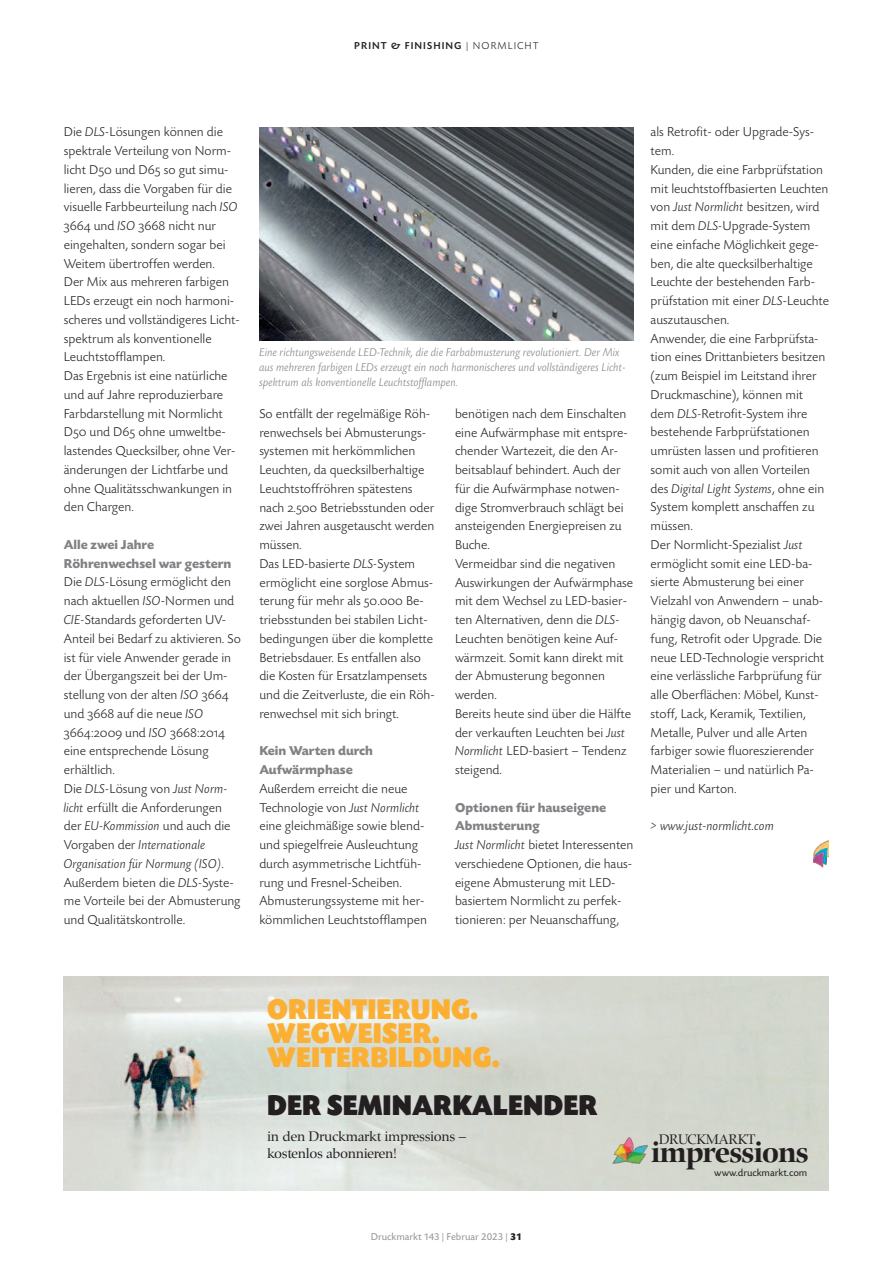
<style>
.page{position:relative;width:893px;height:1263px;background:#fff}
.page>*{position:absolute;margin:0;border:0;box-sizing:border-box;transform-origin:0 0}
.t1{font:30px/24px "Today SB Ultra";color:#fbb033;scale:.9 1}
.t2{font:30px "Today SB Ultra";color:#231f20;scale:.9 1}
.t3{font:700 30px "Zapf Renais SB";letter-spacing:-.025em;color:#231f20}
.t4{font:14.25px/17.1px "Zapf Renais SB";letter-spacing:-.025em;color:#231f20}
.t5{font:300 13.5px/18.8px "Today SB";color:#231f20}
.t6{font:700 13.5px/18.8px "Today SB";color:#808285}
.t7{font:13.5px "Today SB Caps Lig";color:#231f20}
.t8{font:italic 300 13.5px "Today SB";color:#231f20}
.t9{font:italic 300 12px/15px "Today SB";color:#808285}
.t10{font:10.5px "Today SB";color:#939598}
.t11{font:500 10.5px "Today SB";letter-spacing:.1em;color:#231f20}
.t12{font:10.5px "Today SB";color:#231f20}
.s1{font-weight:300}
.s2{font-style:italic}
.s3{font-family:"Today SB Caps Lig";font-weight:400}
.s4{font-weight:700;color:#808285}
.s5{font-family:"Today SB";font-weight:300}
.s6{font-family:"Today SB";font-weight:300;font-style:italic}
.s7{font-weight:700;color:#231f20}
</style>
<div class="page">
<img style="left:63px;top:977px;width:766px;height:214px">
<img style="left:814px;top:840px;width:15px;height:28px">
<img style="left:613px;top:1138px;width:34px;height:25px">
<img style="left:259px;top:128px;width:375px;height:212px">
<p class="t11" style="left:354px;top:40px;width:186px">PRINT &amp; FINISHING <span class="s1">| NORMLICHT</span></p>
<p class="t5" style="left:64px;top:122px;width:178px">Die <span class="s2">DLS-</span>Lösungen können die spektrale Verteilung von Norm&shy;licht D<span class="s3">50</span> und D<span class="s3">65</span> so gut simu&shy;lieren, dass die Vorgaben für die visuelle Farbbeurteilung nach <span class="s2">ISO<br></span><span class="s3">3664</span> und <span class="s2">ISO</span> <span class="s3">3668</span> nicht nur eingehalten, sondern sogar bei<br>Weitem übertroffen werden.<br>Der Mix aus mehreren farbigen<br>LEDs erzeugt ein noch harmoni&shy;scheres und vollständigeres Licht&shy;spektrum als konventionelle<br>Leuchtstofflampen.<br>Das Ergebnis ist eine natürliche und auf Jahre reproduzierbare<br>Farbdarstellung mit Normlicht<br>D<span class="s3">50</span> und D<span class="s3">65</span> ohne umweltbe&shy;lastendes Quecksilber, ohne Ver&shy;änderungen der Lichtfarbe und ohne Qualitätsschwankungen in den Chargen.</p>
<p class="t5" style="left:64px;top:535px;width:179px"><span class="s4">Alle zwei Jahre<br>Röhrenwechsel war gestern<br></span>Die <span class="s2">DLS-</span>Lösung ermöglicht den nach aktuellen <span class="s2">ISO</span>-Normen und<br><span class="s2">CIE-</span>Standards geforderten UV-<br>Anteil bei Bedarf zu aktivieren. So ist für viele Anwender gerade in der Übergangszeit bei der Um&shy;stellung von der alten <span class="s2">ISO</span> <span class="s3">3664 </span>und <span class="s3">3668</span> auf die neue <span class="s2">ISO</span></p>
<p class="t7" style="left:64px;top:724px;width:163px">3664:2009 <span class="s5">und</span> <span class="s6">ISO</span> 3668:2014</p>
<p class="t5" style="left:64px;top:741px;width:178px">eine entsprechende Lösung erhältlich.<br>Die <span class="s2">DLS-</span>Lösung von <span class="s2">Just Norm&shy;licht</span> erfüllt die Anforderungen der <span class="s2">EU-Kommission</span> und auch die<br>Vorgaben der <span class="s2">Internationale<br>Organisation für Normung (ISO)</span>.<br>Außerdem bieten die <span class="s2">DLS-</span>Syste&shy;me Vorteile bei der Abmusterung und Qualitätskontrolle.</p>
<p class="t9" style="left:259px;top:344px;width:368px">Eine richtungsweisende LED-Technik, die die Farbabmusterung revolutioniert. Der Mix aus mehreren farbigen LEDs erzeugt ein noch harmonischeres und vollständigeres Licht&shy;spektrum als konventionelle Leuchtstofflampen.</p>
<p class="t5" style="left:259px;top:404px;width:177px">So entfällt der regelmäßige Röh&shy;renwechsels bei Abmusterungs&shy;systemen mit herkömmlichen<br>Leuchten, da quecksilberhaltige<br>Leuchtstoffröhren spätestens nach <span class="s3">2.500</span> Betriebsstunden oder zwei Jahren ausgetauscht werden müssen.<br>Das LED-basierte <span class="s2">DLS-</span>System ermöglicht eine sorglose Abmus&shy;terung für mehr als <span class="s3">50.000</span> Be&shy;triebsstunden bei stabilen Licht&shy;bedingungen über die komplette<br>Betriebsdauer. Es entfallen also die Kosten für Ersatzlampensets und die Zeitverluste, die ein Röh&shy;renwechsel mit sich bringt.</p>
<p class="t6" style="left:259px;top:741px;width:115px">Kein Warten durch<br>Aufwärmphase</p>
<p class="t5" style="left:259px;top:779px;width:169px">Außerdem erreicht die neue<br>Technologie von <span class="s2">Just Normlicht </span>eine gleichmäßige sowie blend&shy;und spiegelfreie Ausleuchtung durch asymmetrische Lichtfüh&shy;rung und Fresnel-Scheiben.<br>Abmusterungssysteme mit her&shy;kömmlichen Leuchtstofflampen</p>
<p class="t5" style="left:455px;top:404px;width:180px">benötigen nach dem Einschalten eine Aufwärmphase mit entspre&shy;chender Wartezeit, die den Ar&shy;beitsablauf behindert. Auch der für die Aufwärmphase notwen&shy;dige Stromverbrauch schlägt bei ansteigenden Energiepreisen zu<br>Buche.<br>Vermeidbar sind die negativen<br>Auswirkungen der Aufwärmphase mit dem Wechsel zu LED-basier&shy;ten Alternativen, denn die <span class="s2">DLS-<br></span>Leuchten benötigen keine Auf&shy;wärmzeit. Somit kann direkt mit der Abmusterung begonnen werden.<br>Bereits heute sind über die Hälfte der verkauften Leuchten bei <span class="s2">Just<br>Normlicht</span> LED-basiert – Tendenz steigend.</p>
<p class="t5" style="left:455px;top:797px;width:180px"><span class="s4">Optionen für hauseigene<br>Abmusterung<br></span><span class="s2">Just Normlicht</span> bietet Interessenten verschiedene Optionen, die haus&shy;eigene Abmusterung mit LED&shy;basiertem Normlicht zu perfek&shy;tionieren: per Neuanschaffung,</p>
<p class="t5" style="left:651px;top:122px;width:180px">als Retrofit- oder Upgrade-Sys&shy;tem.<br>Kunden, die eine Farbprüfstation mit leuchtstoffbasierten Leuchten von <span class="s2">Just Normlicht</span> besitzen, wird mit dem <span class="s2">DLS-</span>Upgrade-System eine einfache Möglichkeit gege&shy;ben, die alte quecksilberhaltige<br>Leuchte der bestehenden Farb&shy;prüfstation mit einer <span class="s2">DLS</span>-Leuchte auszutauschen.<br>Anwender, die eine Farbprüfsta&shy;tion eines Drittanbieters besitzen (zum Beispiel im Leitstand ihrer<br>Druckmaschine), können mit dem <span class="s2">DLS-</span>Retrofit-System ihre bestehende Farbprüfstationen umrüsten lassen und profitieren somit auch von allen Vorteilen des <span class="s2">Digital Light Systems</span>, ohne ein<br>System komplett anschaffen zu müssen.<br>Der Normlicht-Spezialist <span class="s2">Just </span>ermöglicht somit eine LED-ba&shy;sierte Abmusterung bei einer<br>Vielzahl von Anwendern – unab&shy;hängig davon, ob Neuanschaf&shy;fung, Retrofit oder Upgrade. Die neue LED-Technologie verspricht eine verlässliche Farbprüfung für alle Oberflächen: Möbel, Kunst&shy;stoff, Lack, Keramik, Textilien,<br>Metalle, Pulver und alle Arten farbiger sowie fluoreszierender<br>Materialien – und natürlich Pa&shy;pier und Karton.</p>
<p class="t8" style="left:651px;top:818px;width:125px">&gt; www.just-normlicht.com</p>
<h1 class="t1" style="left:267px;top:996px;width:260px">ORIENTIERUNG.<br>WEGWEISER.<br>WEITERBILDUNG.</h1>
<h1 class="t2" style="left:267px;top:1087px;width:369px">DER SEMINARKALENDER</h1>
<p class="t4" style="left:267px;top:1127px;width:201px">in den Druckmarkt impressions – kostenlos abonnieren!</p>
<p class="t10" style="left:371px;top:1230px;width:153px">Druckmarkt 143 | Februar 2023 | <span class="s7">31</span></p>
<p class="t4" style="left:659px;top:1131px;width:98px">DRUCKMARKT</p>
<p class="t12" style="left:714px;top:1167px;width:95px">www.druckmarkt.com</p>
<h1 class="t3" style="left:651px;top:1134px;width:159px">impressions</h1>
</div>
